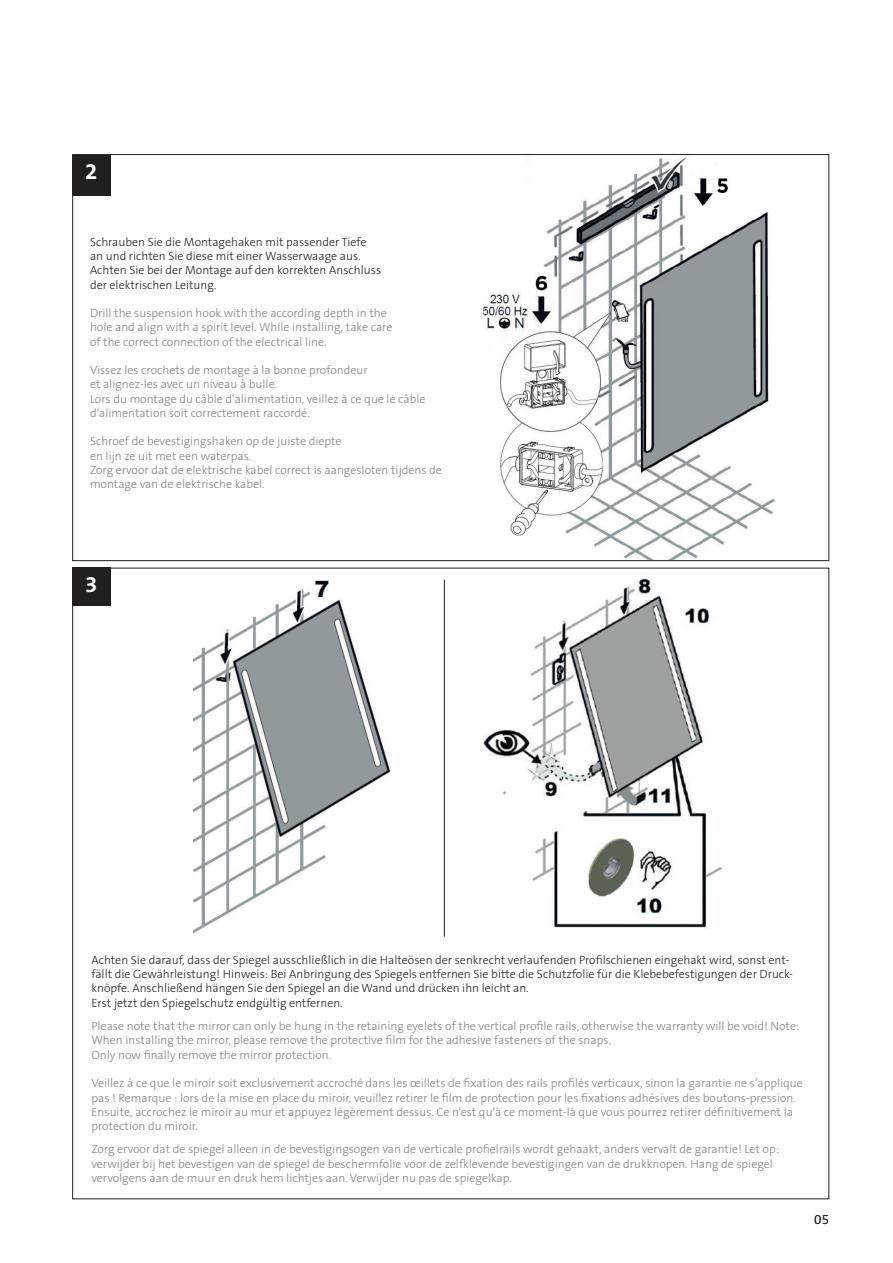
<style>
.page{position:relative;width:893px;height:1263px;background:#fff}
.page>*{position:absolute;margin:0;border:0;box-sizing:border-box;transform-origin:0 0}
.t1{font:700 22.5px "The Sans Os F";color:#fff}
.t2{font:300 13.5px "The Sans Os F";color:#231f20}
.t3{font:300 12px/14.2px "The Sans Os F";color:#808285}
.t4{font:300 12px/14.2px "The Sans Os F";color:#231f20}
</style>
<div class="page">
<img style="left:481px;top:157px;width:294px;height:402px">
<div style="left:72px;top:155px;width:39px;height:40px;background:#231f20"></div>
<img style="left:193px;top:580px;width:198px;height:354px">
<img style="left:483px;top:578px;width:240px;height:350px">
<div style="left:72px;top:568px;width:39px;height:38px;background:#231f20"></div>
<hr style="left:444px;top:580px;width:1px;height:357px;background:#231f20">
<h1 class="t1" style="left:85px;top:157px;width:14px">2</h1>
<p class="t4" style="left:90px;top:235px;width:293px">Schrauben Sie die Montagehaken mit passender Tiefe an und richten Sie diese mit einer Wasserwaage aus.<br>Achten Sie bei der Montage auf den korrekten Anschluss der elektrischen Leitung.</p>
<p class="t3" style="left:90px;top:306px;width:304px">Drill the suspension hook with the according depth in the hole and align with a spirit level. While installing, take care of the correct connection of the electrical line.</p>
<p class="t3" style="left:90px;top:363px;width:337px">Vissez les crochets de montage à la bonne profondeur<br>et alignez-les avec un niveau à bulle.<br>Lors du montage du câble d‘alimentation, veillez à ce que le câble d‘alimentation soit correctement raccordé.</p>
<p class="t3" style="left:90px;top:434px;width:353px">Schroef de bevestigingshaken op de juiste diepte<br>en lijn ze uit met een waterpas.<br>Zorg ervoor dat de elektrische kabel correct is aangesloten tijdens de montage van de elektrische kabel.</p>
<h1 class="t1" style="left:85px;top:570px;width:14px">3</h1>
<p class="t4" style="left:91px;top:952px;width:703px">Achten Sie darauf, dass der Spiegel ausschließlich in die Halteösen der senkrecht verlaufenden Profilschienen eingehakt wird, sonst ent&shy;fällt die Gewährleistung! Hinweis: Bei Anbringung des Spiegels entfernen Sie bitte die Schutzfolie für die Klebebefestigungen der Druck&shy;knöpfe. Anschließend hängen Sie den Spiegel an die Wand und drücken ihn leicht an.<br>Erst jetzt den Spiegelschutz endgültig entfernen.</p>
<p class="t3" style="left:91px;top:1019px;width:709px">Please note that the mirror can only be hung in the retaining eyelets of the vertical profile rails, otherwise the warranty will be void! Note:<br>When installing the mirror, please remove the protective film for the adhesive fasteners of the snaps.<br>Only now finally remove the mirror protection.</p>
<p class="t3" style="left:91px;top:1076px;width:713px">Veillez à ce que le miroir soit exclusivement accroché dans les œillets de fixation des rails profilés verticaux, sinon la garantie ne s‘applique pas ! Remarque : lors de la mise en place du miroir, veuillez retirer le film de protection pour les fixations adhésives des boutons-pression.<br>Ensuite, accrochez le miroir au mur et appuyez légèrement dessus. Ce n‘est qu‘à ce moment-là que vous pourrez retirer définitivement la protection du miroir.</p>
<p class="t3" style="left:91px;top:1142px;width:689px">Zorg ervoor dat de spiegel alleen in de bevestigingsogen van de verticale profielrails wordt gehaakt, anders vervalt de garantie! Let op: verwijder bij het bevestigen van de spiegel de beschermfolie voor de zelfklevende bevestigingen van de drukknopen. Hang de spiegel vervolgens aan de muur en druk hem lichtjes aan. Verwijder nu pas de spiegelkap.</p>
<p class="t2" style="left:814px;top:1211px;width:16px">05</p>
</div>
